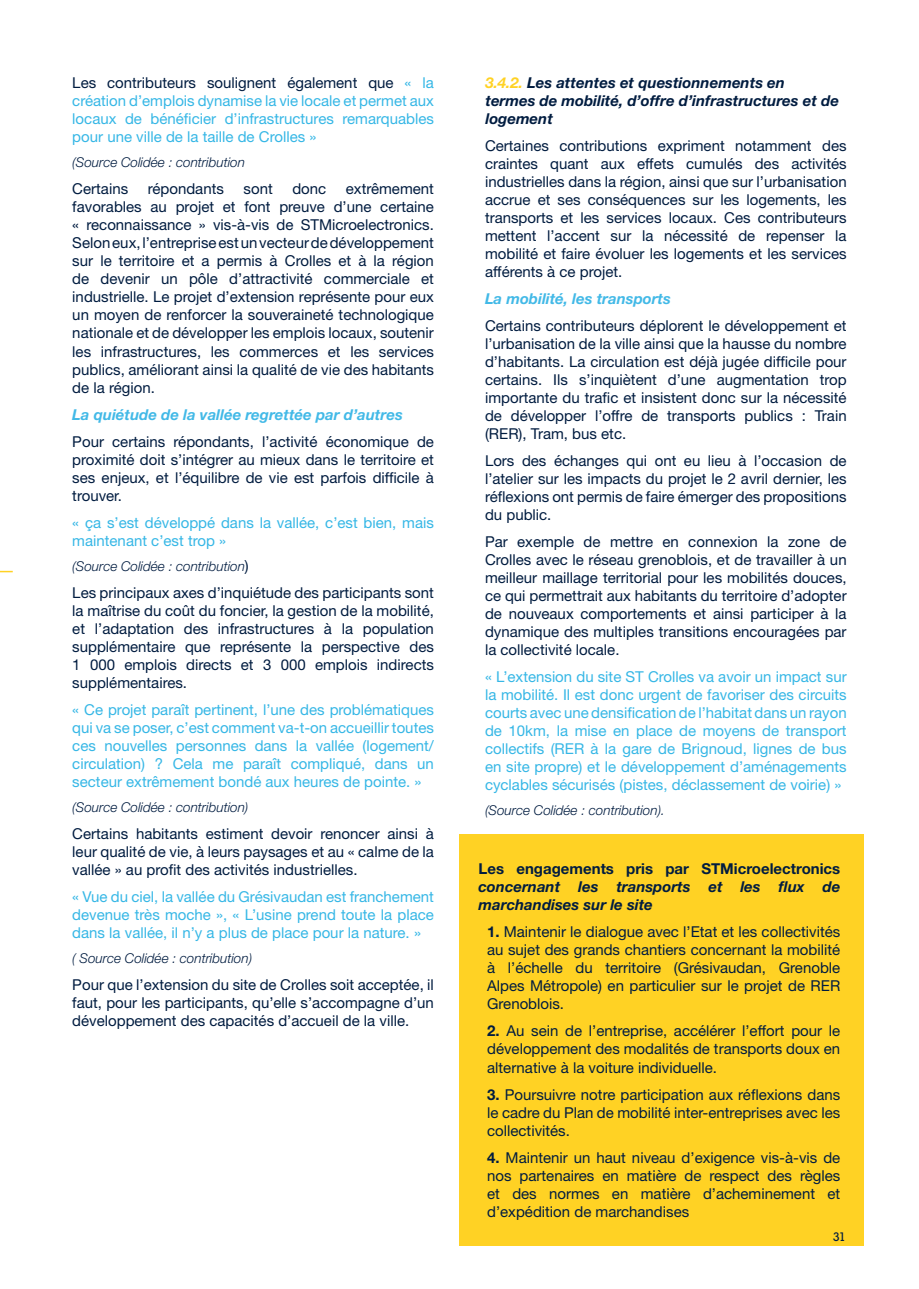
<style>
.page{position:relative;width:919px;height:1289px;background:#fff}
.page>*{position:absolute;margin:0;border:0;box-sizing:border-box;transform-origin:0 0}
.Corps_de_texte{font:15px/18px "Helvetica Neue LT Std";color:#001c40;text-align:justify}
.Corps_de_texte-2{font:15px/18px "Helvetica Neue LT Std";color:#36b7e6;text-align:justify}
.Corps_de_texte-3{font:italic 700 15px/18px "Helvetica Neue LT Std";color:#001c40;text-align:justify}
.Corps_de_texte-4{font:italic 700 15px "Helvetica Neue LT Std";color:#42b9e7}
.Corps_de_texte-5{font:italic 300 13.5px "Helvetica Neue LT Std";color:#001c40}
.t1{font:500 12px "Lubalin Graph Std";color:#001c40}
.s1{color:#001c40}
.s2{font-weight:400;font-style:normal;font-size:15px}
.s3{color:#ffd224}
.s4{font-style:normal}
.s5{font-weight:700}
</style>
<div class="page">
<div style="left:459px;top:834px;width:404px;height:411px;background:#ffd224"></div>
<svg style="left:0;top:571px;width:13px;height:1px"></svg>
<p class="Corps_de_texte-2" style="left:72px;top:74px;width:363px"><span class="s1">Les contributeurs soulignent également que</span> « la création d’emplois dynamise la vie locale et permet aux locaux de bénéficier d’infrastructures remarquables pour une ville de la taille de Crolles »</p>
<p class="Corps_de_texte-5" style="left:72px;top:154px;width:174px">(Source Colidée : contribution</p>
<p class="Corps_de_texte" style="left:72px;top:180px;width:57px">Certains</p>
<p class="Corps_de_texte" style="left:148px;top:180px;width:78px">répondants</p>
<p class="Corps_de_texte" style="left:243px;top:180px;width:31px">sont</p>
<p class="Corps_de_texte" style="left:292px;top:180px;width:35px">donc</p>
<p class="Corps_de_texte" style="left:72px;top:180px;width:363px;text-indent:273px">extrêmement favorables au projet et font preuve d’une certaine « reconnaissance » vis-à-vis de STMicroelectronics.<br>Selon eux, l’entreprise est un vecteur de développement sur le territoire et a permis à Crolles et à la région de devenir un pôle d’attractivité commerciale et industrielle. Le projet d’extension représente pour eux un moyen de renforcer la souveraineté technologique nationale et de développer les emplois locaux, soutenir les infrastructures, les commerces et les services publics, améliorant ainsi la qualité de vie des habitants de la région.</p>
<p class="Corps_de_texte-4" style="left:72px;top:405px;width:332px">La quiétude de la vallée regrettée par d’autres</p>
<p class="Corps_de_texte" style="left:72px;top:432px;width:363px">Pour certains répondants, l’activité économique de proximité doit s’intégrer au mieux dans le territoire et ses enjeux, et l’équilibre de vie est parfois difficile à trouver.</p>
<p class="Corps_de_texte-2" style="left:72px;top:513px;width:363px">« ça s’est développé dans la vallée, c’est bien, mais maintenant c’est trop »</p>
<p class="Corps_de_texte-5" style="left:72px;top:558px;width:178px">(Source Colidée : contribution<span class="s2">)</span></p>
<p class="Corps_de_texte" style="left:72px;top:583px;width:363px">Les principaux axes d’inquiétude des participants sont la maîtrise du coût du foncier, la gestion de la mobilité, et l’adaptation des infrastructures à la population supplémentaire que représente la perspective des 1 000 emplois directs et 3 000 emplois indirects supplémentaires.</p>
<p class="Corps_de_texte-2" style="left:72px;top:700px;width:363px">« Ce projet paraît pertinent, l’une des problématiques qui va se poser, c’est comment va-t-on accueillir toutes ces nouvelles personnes dans la vallée (logement/ circulation) ? Cela me paraît compliqué, dans un secteur extrêmement bondé aux heures de pointe. »</p>
<p class="Corps_de_texte-5" style="left:72px;top:799px;width:178px">(Source Colidée : contribution)</p>
<p class="Corps_de_texte" style="left:72px;top:824px;width:363px">Certains habitants estiment devoir renoncer ainsi à leur qualité de vie, à leurs paysages et au « calme de la vallée » au profit des activités industrielles.</p>
<p class="Corps_de_texte-2" style="left:72px;top:887px;width:363px">« Vue du ciel, la vallée du Grésivaudan est franchement devenue très moche », « L’usine prend toute la place dans la vallée, il n’y a plus de place pour la nature. »</p>
<p class="Corps_de_texte-5" style="left:72px;top:950px;width:181px">( Source Colidée : contribution)</p>
<p class="Corps_de_texte" style="left:72px;top:975px;width:363px">Pour que l’extension du site de Crolles soit acceptée, il faut, pour les participants, qu’elle s’accompagne d’un développement des capacités d’accueil de la ville.</p>
<p class="Corps_de_texte-3" style="left:485px;top:73px;width:355px;text-align:left"><span class="s3">3.4.2.</span> Les attentes et questionnements en<br>termes de mobilité, d’offre d’infrastructures et de logement</p>
<p class="Corps_de_texte" style="left:485px;top:136px;width:363px">Certaines contributions expriment notamment des craintes quant aux effets cumulés des activités industrielles dans la région, ainsi que sur l’urbanisation accrue et ses conséquences sur les logements, les transports et les services locaux. Ces contributeurs mettent l’accent sur la nécessité de repenser la mobilité et faire évoluer les logements et les services afférents à ce projet.</p>
<p class="Corps_de_texte-4" style="left:485px;top:289px;width:187px">La mobilité, les transports</p>
<p class="Corps_de_texte" style="left:485px;top:316px;width:363px">Certains contributeurs déplorent le développement et l’urbanisation de la ville ainsi que la hausse du nombre d’habitants. La circulation est déjà jugée difficile pour certains. Ils s’inquiètent d’une augmentation trop importante du trafic et insistent donc sur la nécessité de développer l’offre de transports publics : Train (RER), Tram, bus etc.</p>
<p class="Corps_de_texte" style="left:485px;top:451px;width:363px">Lors des échanges qui ont eu lieu à l’occasion de l’atelier sur les impacts du projet le 2 avril dernier, les réflexions ont permis de faire émerger des propositions du public.</p>
<p class="Corps_de_texte" style="left:485px;top:532px;width:363px">Par exemple de mettre en connexion la zone de Crolles avec le réseau grenoblois, et de travailler à un meilleur maillage territorial pour les mobilités douces, ce qui permettrait aux habitants du territoire d’adopter de nouveaux comportements et ainsi participer à la dynamique des multiples transitions encouragées par la collectivité locale.</p>
<p class="Corps_de_texte-2" style="left:485px;top:667px;width:363px">« L’extension du site ST Crolles va avoir un impact sur la mobilité. Il est donc urgent de favoriser des circuits courts avec une densification de l’habitat dans un rayon de 10km, la mise en place de moyens de transport collectifs (RER à la gare de Brignoud, lignes de bus en site propre) et le développement d’aménagements cyclables sécurisés (pistes, déclassement de voirie) »</p>
<p class="Corps_de_texte-5" style="left:485px;top:802px;width:181px">(Source Colidée : contribution).</p>
<p class="Corps_de_texte-3" style="left:478px;top:859px;width:363px"><span class="s4">Les engagements pris par STMicroelectronics </span>concernant les transports et les flux de marchandises sur le site</p>
<p class="Corps_de_texte" style="left:487px;top:922px;width:354px"><span class="s5">1.</span> Maintenir le dialogue avec l’Etat et les collectivités au sujet des grands chantiers concernant la mobilité à l’échelle du territoire (Grésivaudan, Grenoble Alpes Métropole) en particulier sur le projet de RER Grenoblois.</p>
<p class="Corps_de_texte" style="left:487px;top:1021px;width:354px"><span class="s5">2.</span> Au sein de l’entreprise, accélérer l’effort pour le développement des modalités de transports doux en alternative à la voiture individuelle.</p>
<p class="Corps_de_texte" style="left:487px;top:1084px;width:354px"><span class="s5">3.</span> Poursuivre notre participation aux réflexions dans le cadre du Plan de mobilité inter-entreprises avec les collectivités.</p>
<p class="Corps_de_texte" style="left:487px;top:1147px;width:354px"><span class="s5">4.</span> Maintenir un haut niveau d’exigence vis-à-vis de nos partenaires en matière de respect des règles et des normes en matière d’acheminement et d’expédition de marchandises</p>
<p class="t1" style="left:832px;top:1228px;width:15px">31</p>
</div>
